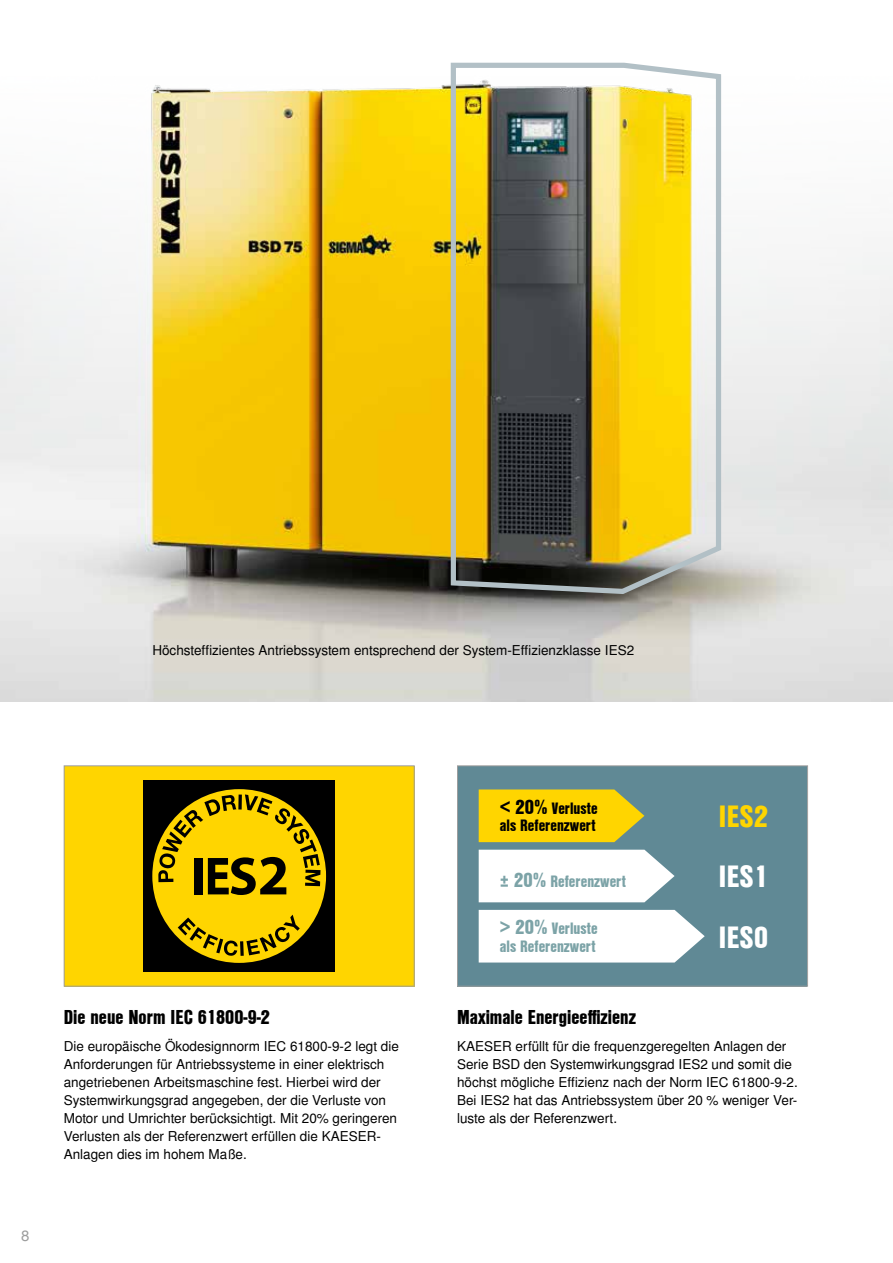
<style>
.page{position:relative;width:893px;height:1263px;background:#fff}
.page>*{position:absolute;margin:0;border:0;box-sizing:border-box;transform-origin:0 0}
.t1{font:29.85px/60.4px "Nimbus San L Bla Con";letter-spacing:.015em;color:#fff}
.t2{font:29.85px "Nimbus San L Bla Con";color:#ffd500}
.t3{font:19.5px "Nimbus San L Bla Con";color:#000}
.t4{font:15.9px/17.4px "Nimbus San L Bla Con";color:#7ca3a7}
.t5{font:15.9px/17.4px "Nimbus San L Bla Con";color:#000}
.t6{font:15px "Nimbus San L";color:#9c9d9d}
.t7{font:13.5px/18px "Nimbus San L";color:#000}
.s1{font-size:19.95px}
</style>
<div class="page">
<div style="left:457px;top:766px;width:350px;height:220px;background:#608995"></div>
<div style="left:479px;top:910px;width:226px;height:52px;background:#fff"></div>
<svg style="left:479px;top:850px;width:196px;height:52px;background:#f2f6f6"></svg>
<svg style="left:479px;top:789px;width:165px;height:53px;background:#efcd0e"></svg>
<div style="left:457px;top:765px;width:351px;height:221px;border:1px solid #9c9d9d"></div>
<div style="left:64px;top:766px;width:350px;height:220px;background:#ffd500"></div>
<div style="left:144px;top:780px;width:191px;height:192px;background:#000"></div>
<div style="left:152px;top:789px;width:174px;height:174px;background:#ffd500;border-radius:50%"></div>
<svg style="left:178px;top:915px;width:122px;height:41px"></svg>
<svg style="left:158px;top:794px;width:162px;height:101px"></svg>
<div style="left:64px;top:765px;width:351px;height:221px;border:1px solid #9c9d9d"></div>
<img style="left:0;top:85px;width:893px;height:617px">
<svg style="left:448px;top:62px;width:276px;height:535px;background:#b4a349"></svg>
<p class="t7" style="left:152px;top:642px;width:483px">Höchsteffizientes Antriebssystem entsprechend der System-Effizienzklasse IES2</p>
<p class="t6" style="left:21px;top:1226px;width:10px">8</p>
<h2 class="t3" style="left:64px;top:1003px;width:208px">Die neue Norm IEC 61800-9-2</h2>
<p class="t7" style="left:64px;top:1038px;width:337px">Die europäische Ökodesignnorm IEC 61800-9-2 legt die Anforderungen für Antriebssysteme in einer elektrisch angetriebenen Arbeitsmaschine fest. Hierbei wird der Systemwirkungsgrad angegeben, der die Verluste von Motor und Umrichter berücksichtigt. Mit 20% geringeren Verlusten als der Referenzwert erfüllen die KAESER-Anlagen dies im hohem Maße.</p>
<p class="t5" style="left:500px;top:799px;width:99px"><span class="s1">&lt; 20%</span> Verluste als Referenzwert</p>
<p class="t4" style="left:500px;top:872px;width:128px"><span class="s1">± 20%</span> Referenzwert</p>
<p class="t4" style="left:500px;top:919px;width:99px"><span class="s1">&gt; 20%</span> Verluste als Referenzwert</p>
<h1 class="t2" style="left:719px;top:793px;width:51px">IES2</h1>
<h1 class="t1" style="left:719px;top:845px;width:51px">IES1<br>IES0</h1>
<h2 class="t3" style="left:457px;top:1003px;width:180px">Maximale Energieeffizienz</h2>
<p class="t7" style="left:457px;top:1038px;width:342px">KAESER erfüllt für die frequenzgeregelten Anlagen der Serie BSD den Systemwirkungsgrad IES2 und somit die höchst mögliche Effizienz nach der Norm IEC 61800-9-2.<br>Bei IES2 hat das Antriebssystem über 20 % weniger Ver&shy;luste als der Referenzwert.</p>
</div>
